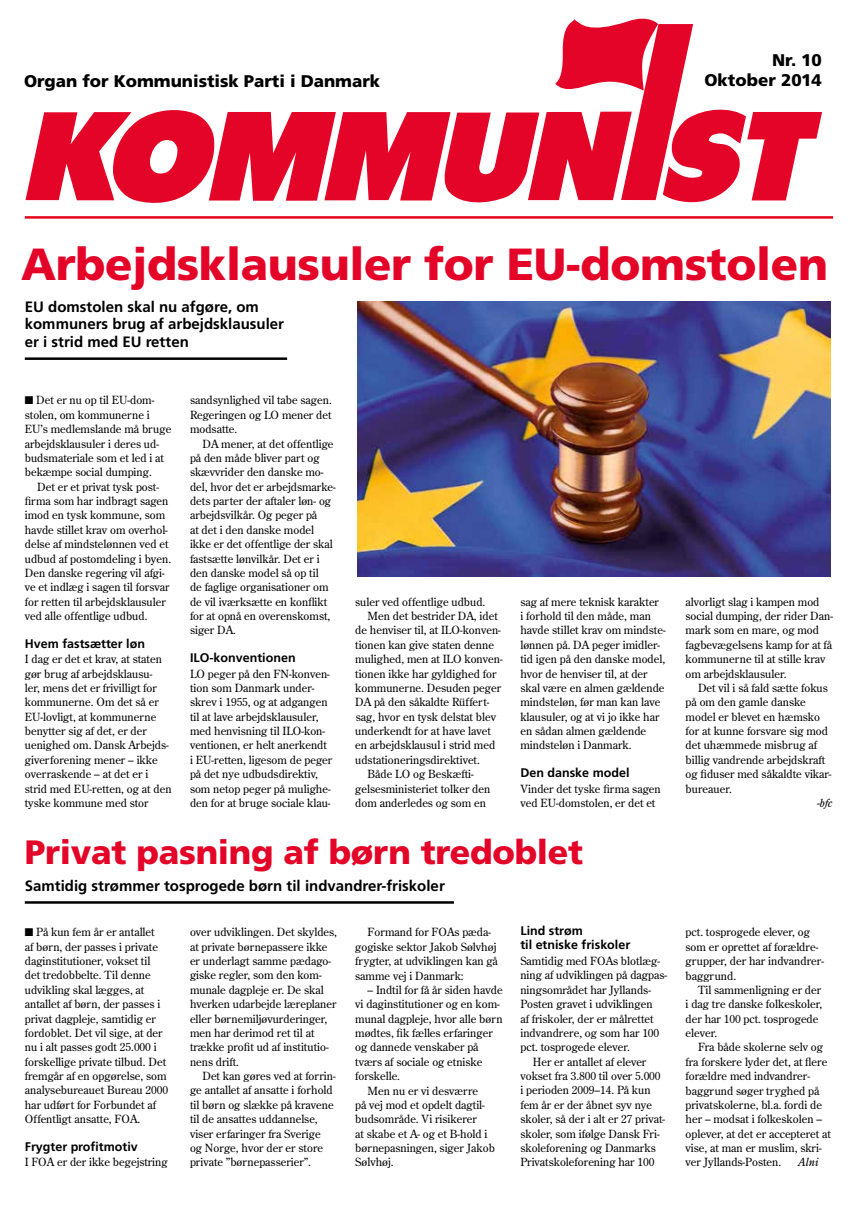
<style>
.page{position:relative;width:865px;height:1219px;background:#fff}
.page>*{position:absolute;margin:0;border:0;box-sizing:border-box;transform-origin:0 0}
.t1{font:900 45px "Frutiger";letter-spacing:-.01em;color:#e40428}
.t2{font:900 33.75px "Frutiger";letter-spacing:-.01em;color:#e40428}
.t3{font:900 16.88px/20px "Frutiger";letter-spacing:-.005em;color:#000;text-align:right}
.t4{font:700 15px/17.5px "Frutiger";color:#000}
.t5{font:700 12.5px/14.4px "Frutiger";color:#000}
.t6{font:11.25px/14.4px "Century Old Style";color:#000}
.t7{font:italic 11.25px "Century Old Style";color:#000}
</style>
<div class="page">
<svg style="left:26px;top:19px;width:796px;height:183px"></svg>
<hr style="left:25px;top:216px;width:808px;height:3px;background:#e3051b">
<hr style="left:25px;top:901px;width:429px;height:3px;background:#000">
<hr style="left:25px;top:357px;width:262px;height:3px;background:#000">
<img style="left:357px;top:301px;width:473px;height:276px">
<h3 class="t3" style="left:24px;top:70px;width:357px">Organ for Kommunistisk Parti i Danmark</h3>
<h3 class="t3" style="left:704px;top:50px;width:119px">Nr. 10<br>Oktober 2014</h3>
<h1 class="t1" style="left:21px;top:237px;width:808px">Arbejdsklausuler for EU-domstolen</h1>
<h3 class="t4" style="left:25px;top:298px;width:261px">EU domstolen skal nu afgøre, om kommuners brug af arbejdsklausuler er i strid med EU retten</h3>
<p class="t6" style="left:25px;top:393px;width:148px">■ Det er nu op til EU-dom&shy;stolen, om kommunerne i<br>EU’s medlemslande må bruge arbejdsklausuler i deres ud&shy;budsmateriale som et led i at bekæmpe social dumping.</p>
<p class="t6" style="left:25px;top:479px;width:148px;text-indent:12px">Det er et privat tysk post&shy;firma som har indbragt sagen imod en tysk kommune, som havde stillet krav om overhol&shy;delse af mindstelønnen ved et udbud af postomdeling i byen.<br>Den danske regering vil afgi&shy;ve et indlæg i sagen til forsvar for retten til arbejdsklausuler ved alle offentlige udbud.</p>
<p class="t5" style="left:25px;top:636px;width:122px">Hvem fastsætter løn</p>
<p class="t6" style="left:25px;top:652px;width:148px">I dag er det et krav, at staten gør brug af arbejdsklausu-<br>ler, mens det er frivilligt for kommunerne. Om det så er<br>EU-lovligt, at kommunerne benytter sig af det, er der uenighed om. Dansk Arbejds&shy;giverforening mener – ikke overraskende – at det er i strid med EU-retten, og at den tyske kommune med stor</p>
<p class="t6" style="left:190px;top:393px;width:143px;text-align:justify">sandsynlighed vil tabe sagen.<br>Regeringen og LO mener det modsatte.</p>
<p class="t6" style="left:190px;top:436px;width:147px;text-indent:12px">DA mener, at det offentlige på den måde bliver part og skævvrider den danske mo&shy;del, hvor det er arbejdsmarke&shy;dets parter der aftaler løn- og arbejdsvilkår. Og peger på<br>at det i den danske model ikke er det offentlige der skal fastsætte lønvilkår. Det er i den danske model så op til<br>de faglige organisationer om de vil iværksætte en konflikt for at opnå en overenskomst, siger DA.</p>
<p class="t5" style="left:190px;top:650px;width:107px">ILO-konventionen</p>
<p class="t6" style="left:190px;top:666px;width:144px">LO peger på den FN-konven&shy;tion som Danmark under&shy;skrev i 1955, og at adgangen til at lave arbejdsklausuler, med henvisning til ILO-kon&shy;ventionen, er helt anerkendt i EU-retten, ligesom de peger på det nye udbudsdirektiv, som netop peger på mulighe&shy;den for at bruge sociale klau-</p>
<p class="t6" style="left:520px;top:594px;width:147px">sag af mere teknisk karakter<br>i forhold til den måde, man havde stillet krav om mindste&shy;lønnen på. DA peger imidler&shy;tid igen på den danske model, hvor de henviser til, at der skal være en almen gældende mindsteløn, før man kan lave klausuler, og at vi jo ikke har en sådan almen gældende mindsteløn i Danmark.</p>
<p class="t5" style="left:520px;top:765px;width:111px">Den danske model</p>
<p class="t6" style="left:520px;top:781px;width:142px">Vinder det tyske firma sagen ved EU-domstolen, er det et</p>
<p class="t6" style="left:355px;top:594px;width:132px">suler ved offentlige udbud.</p>
<p class="t6" style="left:367px;top:608px;width:132px">Men det bestrider DA, idet</p>
<p class="t6" style="left:355px;top:623px;width:147px">de henviser til, at ILO-konven-</p>
<p class="t6" style="left:355px;top:637px;width:140px">tionen kan give staten denne</p>
<p class="t6" style="left:355px;top:652px;width:149px">mulighed, men at ILO konven-</p>
<p class="t6" style="left:355px;top:666px;width:143px">tionen ikke har gyldighed for</p>
<p class="t6" style="left:355px;top:680px;width:147px">kommunerne. Desuden peger</p>
<p class="t6" style="left:355px;top:695px;width:136px">DA på den såkaldte Rüffert-</p>
<p class="t6" style="left:356px;top:709px;width:142px">sag, hvor en tysk delstat blev</p>
<p class="t6" style="left:355px;top:723px;width:137px">underkendt for at have lavet</p>
<p class="t6" style="left:355px;top:738px;width:142px">en arbejdsklausul i strid med</p>
<p class="t6" style="left:355px;top:752px;width:126px">udstationeringsdirektivet.</p>
<p class="t6" style="left:367px;top:767px;width:108px">Både LO og Beskæfti-</p>
<p class="t6" style="left:355px;top:781px;width:137px">gelsesministeriet tolker den</p>
<p class="t6" style="left:355px;top:795px;width:132px">dom anderledes og som en</p>
<h2 class="t2" style="left:25px;top:832px;width:560px">Privat pasning af børn tredoblet</h2>
<h3 class="t4" style="left:25px;top:876px;width:421px">Samtidig strømmer tosprogede børn til indvandrer-friskoler</h3>
<p class="t6" style="left:25px;top:925px;width:145px">■ På kun fem år er antallet<br>af børn, der passes i private daginstitutioner, vokset til det tredobbelte. Til denne udvikling skal lægges, at antallet af børn, der passes i privat dagpleje, samtidig er fordoblet. Det vil sige, at der nu i alt passes godt 25.000 i forskellige private tilbud. Det fremgår af en opgørelse, som analysebureauet Bureau 2000 har udført for Forbundet af<br>Offentligt ansatte, FOA.</p>
<p class="t5" style="left:25px;top:1139px;width:115px">Frygter profitmotiv</p>
<p class="t6" style="left:25px;top:1155px;width:144px">I FOA er der ikke begejstring</p>
<p class="t5" style="left:520px;top:923px;width:111px">Lind strøm<br>til etniske friskoler</p>
<p class="t6" style="left:520px;top:953px;width:141px">Samtidig med FOAs blotlæg-</p>
<p class="t6" style="left:520px;top:968px;width:148px">ning af udviklingen på dagpas-</p>
<p class="t6" style="left:520px;top:982px;width:132px">ningsområdet har Jyllands-</p>
<p class="t6" style="left:520px;top:997px;width:134px">Posten gravet i udviklingen</p>
<p class="t6" style="left:520px;top:1011px;width:135px">af friskoler, der er målrettet</p>
<p class="t6" style="left:520px;top:1025px;width:140px">indvandrere, og som har 100</p>
<p class="t6" style="left:520px;top:1040px;width:111px">pct. tosprogede elever.</p>
<p class="t6" style="left:533px;top:1054px;width:115px">Her er antallet af elever</p>
<p class="t6" style="left:520px;top:1068px;width:142px">vokset fra 3.800 til over 5.000</p>
<p class="t6" style="left:520px;top:1083px;width:132px">i perioden 2009–14. På kun</p>
<p class="t6" style="left:520px;top:1097px;width:133px">fem år er der åbnet syv nye</p>
<p class="t6" style="left:520px;top:1112px;width:146px">skoler, så der i alt er 27 privat-</p>
<p class="t6" style="left:520px;top:1126px;width:141px">skoler, som ifølge Dansk Fri-</p>
<p class="t6" style="left:520px;top:1140px;width:137px">skoleforening og Danmarks</p>
<p class="t6" style="left:520px;top:1155px;width:135px">Privatskoleforening har 100</p>
<p class="t6" style="left:190px;top:925px;width:148px">over udviklingen. Det skyldes, at private børnepassere ikke er underlagt samme pædago&shy;giske regler, som den kom&shy;munale dagpleje er. De skal hverken udarbejde læreplaner eller børnemiljøvurderinger, men har derimod ret til at trække profit ud af institutio&shy;nens drift.</p>
<p class="t6" style="left:190px;top:1068px;width:147px;text-indent:12px">Det kan gøres ved at forrin&shy;ge antallet af ansatte i forhold til børn og slække på kravene til de ansattes uddannelse, viser erfaringer fra Sverige<br>og Norge, hvor der er store private ”børnepasserier”.</p>
<p class="t6" style="left:355px;top:925px;width:144px;text-indent:12px">Formand for FOAs pæda&shy;gogiske sektor Jakob Sølvhøj frygter, at udviklingen kan gå samme vej i Danmark:</p>
<p class="t6" style="left:367px;top:982px;width:136px">– Indtil for få år siden havde</p>
<p class="t6" style="left:355px;top:997px;width:146px">vi daginstitutioner og en kom-</p>
<p class="t6" style="left:355px;top:1011px;width:149px">munal dagpleje, hvor alle børn</p>
<p class="t6" style="left:355px;top:1025px;width:139px">mødtes, fik fælles erfaringer</p>
<p class="t6" style="left:355px;top:1040px;width:125px">og dannede venskaber på</p>
<p class="t6" style="left:355px;top:1054px;width:129px">tværs af sociale og etniske</p>
<p class="t6" style="left:355px;top:1068px;width:46px">forskelle.</p>
<p class="t6" style="left:367px;top:1083px;width:112px">Men nu er vi desværre</p>
<p class="t6" style="left:355px;top:1097px;width:131px">på vej mod et opdelt dagtil-</p>
<p class="t6" style="left:355px;top:1112px;width:123px">budsområde. Vi risikerer</p>
<p class="t6" style="left:355px;top:1126px;width:134px">at skabe et A- og et B-hold i</p>
<p class="t6" style="left:355px;top:1140px;width:141px">børnepasningen, siger Jakob</p>
<p class="t6" style="left:355px;top:1155px;width:40px">Sølvhøj.</p>
<p class="t6" style="left:685px;top:594px;width:149px">alvorligt slag i kampen mod social dumping, der rider Dan&shy;mark som en mare, og mod fagbevægelsens kamp for at få kommunerne til at stille krav om arbejdsklausuler.</p>
<p class="t6" style="left:685px;top:680px;width:147px;text-indent:12px">Det vil i så fald sætte fokus på om den gamle danske model er blevet en hæmsko for at kunne forsvare sig mod det uhæmmede misbrug af billig vandrende arbejdskraft og fiduser med såkaldte vikar&shy;bureauer.</p>
<p class="t7" style="left:817px;top:796px;width:17px">-bfc</p>
<p class="t6" style="left:685px;top:925px;width:140px">pct. tosprogede elever, og som er oprettet af forældre&shy;grupper, der har indvandrer&shy;baggrund.</p>
<p class="t6" style="left:685px;top:982px;width:138px;text-indent:12px">Til sammenligning er der i dag tre danske folkeskoler, der har 100 pct. tosprogede elever.</p>
<p class="t6" style="left:685px;top:1040px;width:147px;text-indent:12px">Fra både skolerne selv og fra forskere lyder det, at flere forældre med indvandrer&shy;baggrund søger tryghed på privatskolerne, bl.a. fordi de her – modsat i folkeskolen – oplever, at det er accepteret at vise, at man er muslim, skri&shy;ver Jyllands-Posten.</p>
<p class="t7" style="left:798px;top:1155px;width:22px">Alni</p>
</div>
